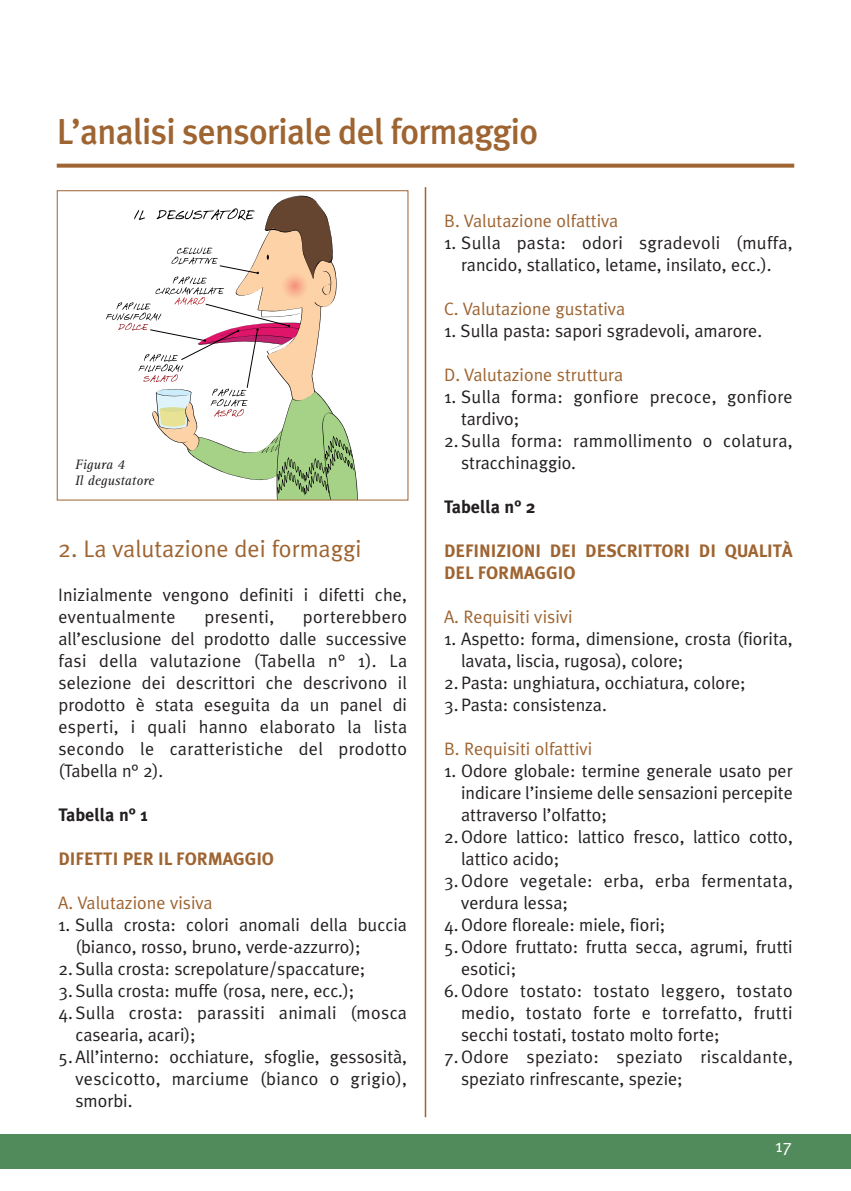
<style>
.page{position:relative;width:851px;height:1191px;background:#fff}
.page>*{position:absolute;margin:0;border:0;box-sizing:border-box;transform-origin:0 0}
.t1{font:500 36px "Meta Plus";letter-spacing:-.02em;color:#9e6431}
.t2{font:24px "Meta Plus Normal";color:#9e6431}
.t3{font:18px/22px "Meta Plus Normal";color:#231f20}
.t4{font:18px/22px "Meta Plus Normal";letter-spacing:.02em;color:#231f20}
.t5{font:18px "Meta Plus Normal";color:#9e6431}
.t6{font:700 18px/22px "Meta Plus";color:#9e6431}
.t7{font:700 18px "Meta Plus";color:#231f20}
.t8{font:18px "Meta Plus Normal";color:#fff}
.t9{font:italic 14px/16px "Rotis Serif";color:#231f20}
</style>
<div class="page">
<div style="left:0;top:1134px;width:850px;height:34px;background:#528b5b"></div>
<svg style="left:57px;top:164px;width:737px;height:4px;fill:#9e6431"></svg>
<hr style="left:424px;top:187px;width:2px;height:930px;background:#9e6431">
<svg style="left:106px;top:195px;width:252px;height:303px"></svg>
<div style="left:57px;top:190px;width:351px;height:310px;border:1px solid #9e6431"></div>
<h1 class="t1" style="left:57px;top:110px;width:483px">L’analisi sensoriale del formaggio</h1>
<p class="t9" style="left:75px;top:457px;width:81px">Figura 4<br>Il degustatore</p>
<h2 class="t2" style="left:58px;top:534px;width:305px">2. La valutazione dei formaggi</h2>
<p class="t3" style="left:58px;top:583px;width:350px">Inizialmente vengono definiti i difetti che, eventualmente</p>
<p class="t3" style="left:58px;top:605px;width:350px;text-align:justify;text-indent:244px">porterebbero all’esclusione del prodotto dalle successive fasi della valutazione (Tabella n° 1). La selezione dei descrittori che descrivono il prodotto è stata eseguita da un panel di esperti, i quali hanno elaborato la lista secondo le caratteristiche del prodotto (Tabella n° 2).</p>
<p class="t7" style="left:58px;top:804px;width:91px">Tabella n° 1</p>
<p class="t6" style="left:58px;top:847px;width:217px">DIFETTI PER IL FORMAGGIO</p>
<p class="t5" style="left:58px;top:892px;width:156px">A. Valutazione visiva</p>
<p class="t3" style="left:75px;top:913px;width:333px;text-indent:-17px">1. Sulla crosta: colori anomali della buccia (bianco, rosso, bruno, verde-azzurro);</p>
<p class="t3" style="left:58px;top:957px;width:308px">2. Sulla crosta: screpolature/spaccature;</p>
<p class="t3" style="left:58px;top:979px;width:297px">3. Sulla crosta: muffe (rosa, nere, ecc.);</p>
<p class="t4" style="left:75px;top:1001px;width:333px;text-indent:-17px">4. Sulla crosta: parassiti animali (mosca casearia, acari);</p>
<p class="t3" style="left:75px;top:1045px;width:333px;text-align:justify;text-indent:-17px">5. All’interno: occhiature, sfoglie, gessosità, vescicotto, marciume (bianco o grigio), smorbi.</p>
<p class="t4" style="left:204px;top:605px;width:71px">presenti,</p>
<p class="t5" style="left:444px;top:210px;width:175px">B. Valutazione olfattiva</p>
<p class="t3" style="left:444px;top:231px;width:350px;text-align:center">1. Sulla pasta: odori sgradevoli (muffa, rancido, stallatico, letame, insilato, ecc.).</p>
<p class="t5" style="left:444px;top:298px;width:182px">C. Valutazione gustativa</p>
<p class="t3" style="left:444px;top:319px;width:319px">1. Sulla pasta: sapori sgradevoli, amarore.</p>
<p class="t5" style="left:444px;top:364px;width:180px">D. Valutazione struttura</p>
<p class="t4" style="left:461px;top:385px;width:333px;text-indent:-17px">1. Sulla forma: gonfiore precoce, gonfiore tardivo;</p>
<p class="t4" style="left:461px;top:429px;width:333px;text-indent:-17px">2. Sulla forma: rammollimento o colatura, stracchinaggio.</p>
<p class="t7" style="left:444px;top:496px;width:93px">Tabella n° 2</p>
<p class="t6" style="left:444px;top:539px;width:350px">DEFINIZIONI DEI DESCRITTORI DI QUALITÀ<br>DEL FORMAGGIO</p>
<p class="t5" style="left:444px;top:606px;width:130px">A. Requisiti visivi</p>
<p class="t3" style="left:461px;top:627px;width:333px;text-indent:-17px">1. Aspetto: forma, dimensione, crosta (fiorita, lavata, liscia, rugosa), colore;</p>
<p class="t3" style="left:444px;top:671px;width:303px">2. Pasta: unghiatura, occhiatura, colore;</p>
<p class="t3" style="left:444px;top:693px;width:164px">3. Pasta: consistenza.</p>
<p class="t5" style="left:444px;top:738px;width:150px">B. Requisiti olfattivi</p>
<p class="t3" style="left:461px;top:759px;width:333px;text-align:justify;text-indent:-17px">1. Odore globale: termine generale usato per indicare l’insieme delle sensazioni percepite attraverso l’olfatto;</p>
<p class="t3" style="left:461px;top:825px;width:333px;text-indent:-17px">2. Odore lattico: lattico fresco, lattico cotto, lattico acido;</p>
<p class="t4" style="left:461px;top:869px;width:333px;text-indent:-17px">3. Odore vegetale: erba, erba fermentata, verdura lessa;</p>
<p class="t3" style="left:444px;top:913px;width:223px">4. Odore floreale: miele, fiori;</p>
<p class="t3" style="left:461px;top:935px;width:333px;text-indent:-17px">5. Odore fruttato: frutta secca, agrumi, frutti esotici;</p>
<p class="t3" style="left:461px;top:979px;width:333px;text-align:justify;text-indent:-17px">6. Odore tostato: tostato leggero, tostato medio, tostato forte e torrefatto, frutti secchi tostati, tostato molto forte;</p>
<p class="t4" style="left:461px;top:1045px;width:333px;text-indent:-17px">7. Odore speziato: speziato riscaldante, speziato rinfrescante, spezie;</p>
<p class="t8" style="left:775px;top:1135px;width:18px">17</p>
</div>
